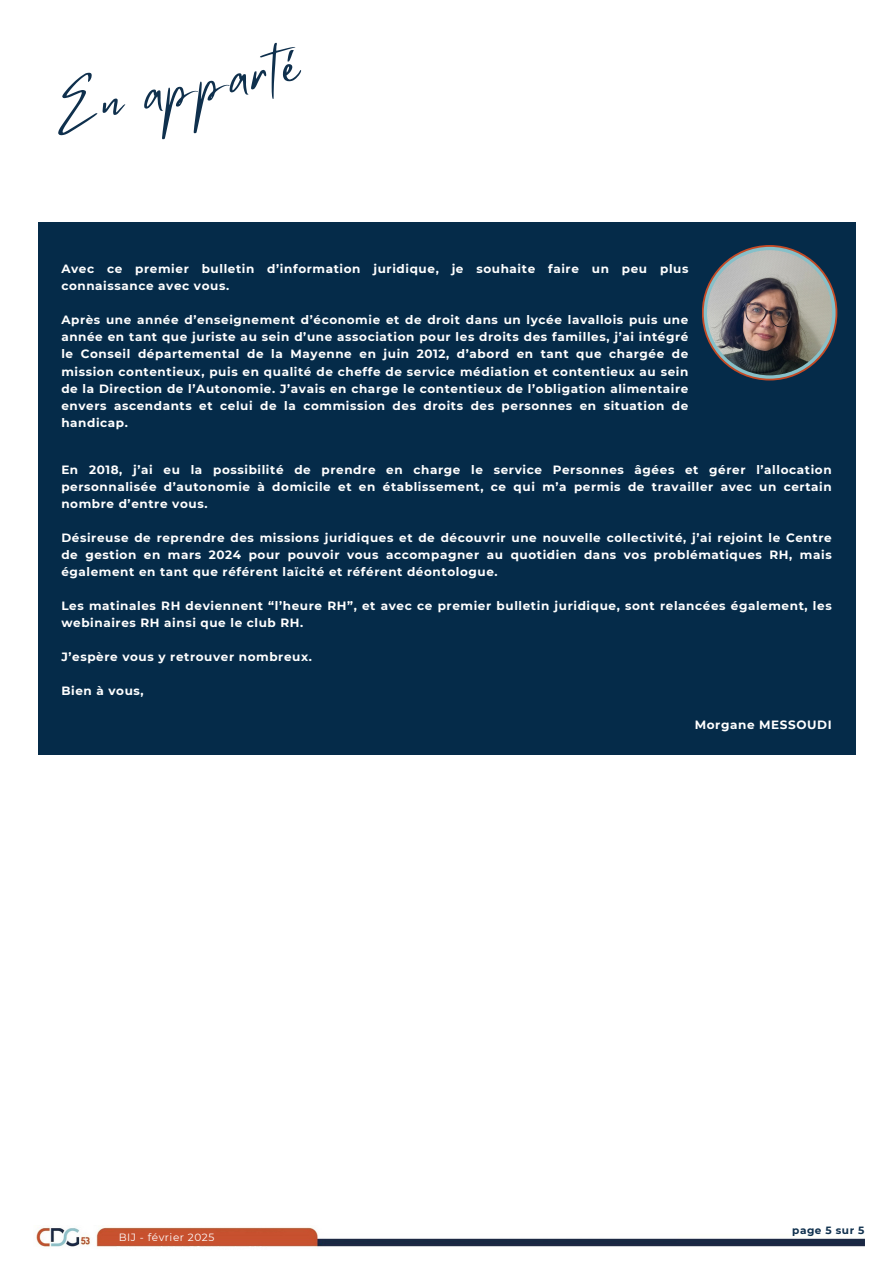
<style>
.page{position:relative;width:894px;height:1264px;background:#fff}
.page>*{position:absolute;margin:0;border:0;box-sizing:border-box;transform-origin:0 0}
.t1{font:52.05px "Mistrully";color:#0f304d}
.t2{font:700 12px/17px "Montserrat";letter-spacing:.05em;color:#fff;text-align:justify}
.t3{font:10.5px "Montserrat";letter-spacing:.05em;color:#fff}
.t4{font:700 10.5px "Montserrat";letter-spacing:.05em;color:#0f304d}
</style>
<div class="page">
<img style="left:36px;top:1227px;width:828px;height:20px">
<div style="left:39px;top:222px;width:815px;height:532px;background:#052b49"></div>
<svg style="left:701px;top:245px;width:136px;height:135px"></svg>
<svg style="left:703px;top:247px;width:132px;height:131px"></svg>
<img style="left:706px;top:250px;width:126px;height:125px;border-radius:50%">
<h2 class="t1" style="left:50px;top:70px;width:245px;rotate:-11deg">En apparté</h2>
<p class="t2" style="left:61px;top:261px;width:628px">Avec ce premier bulletin d’information juridique, je souhaite faire un peu plus connaissance avec vous.</p>
<h2 class="t2" style="left:61px;top:312px;width:628px">Après une année d’enseignement d’économie et de droit dans un lycée lavallois puis une année en tant que juriste au sein d’une association pour les droits des familles, j’ai intégré le Conseil départemental de la Mayenne en juin 2012, d’abord en tant que chargée de mission contentieux, puis en qualité de cheffe de service médiation et contentieux au sein de la Direction de l’Autonomie. J’avais en charge le contentieux de l’obligation alimentaire envers ascendants et celui de la commission des droits des personnes en situation de handicap.</h2>
<h2 class="t2" style="left:61px;top:461px;width:771px">En 2018, j’ai eu la possibilité de prendre en charge le service Personnes âgées et gérer l’allocation personnalisée d’autonomie à domicile et en établissement, ce qui m’a permis de travailler avec un certain nombre d’entre vous.</h2>
<h2 class="t2" style="left:61px;top:529px;width:771px">Désireuse de reprendre des missions juridiques et de découvrir une nouvelle collectivité, j’ai rejoint le Centre de gestion en mars 2024 pour pouvoir vous accompagner au quotidien dans vos problématiques RH, mais également en tant que référent laïcité et référent déontologue.</h2>
<h2 class="t2" style="left:61px;top:597px;width:771px">Les matinales RH deviennent “l’heure RH”, et avec ce premier bulletin juridique, sont relancées également, les webinaires RH ainsi que le club RH.</h2>
<h2 class="t2" style="left:61px;top:648px;width:252px">J’espère vous y retrouver nombreux.</h2>
<h2 class="t2" style="left:61px;top:682px;width:84px">Bien à vous,</h2>
<h3 class="t2" style="left:694px;top:716px;width:138px">Morgane MESSOUDI</h3>
<p class="t3" style="left:119px;top:1230px;width:97px">BIJ - février 2025</p>
<h2 class="t4" style="left:792px;top:1224px;width:74px">page 5 sur 5</h2>
</div>
